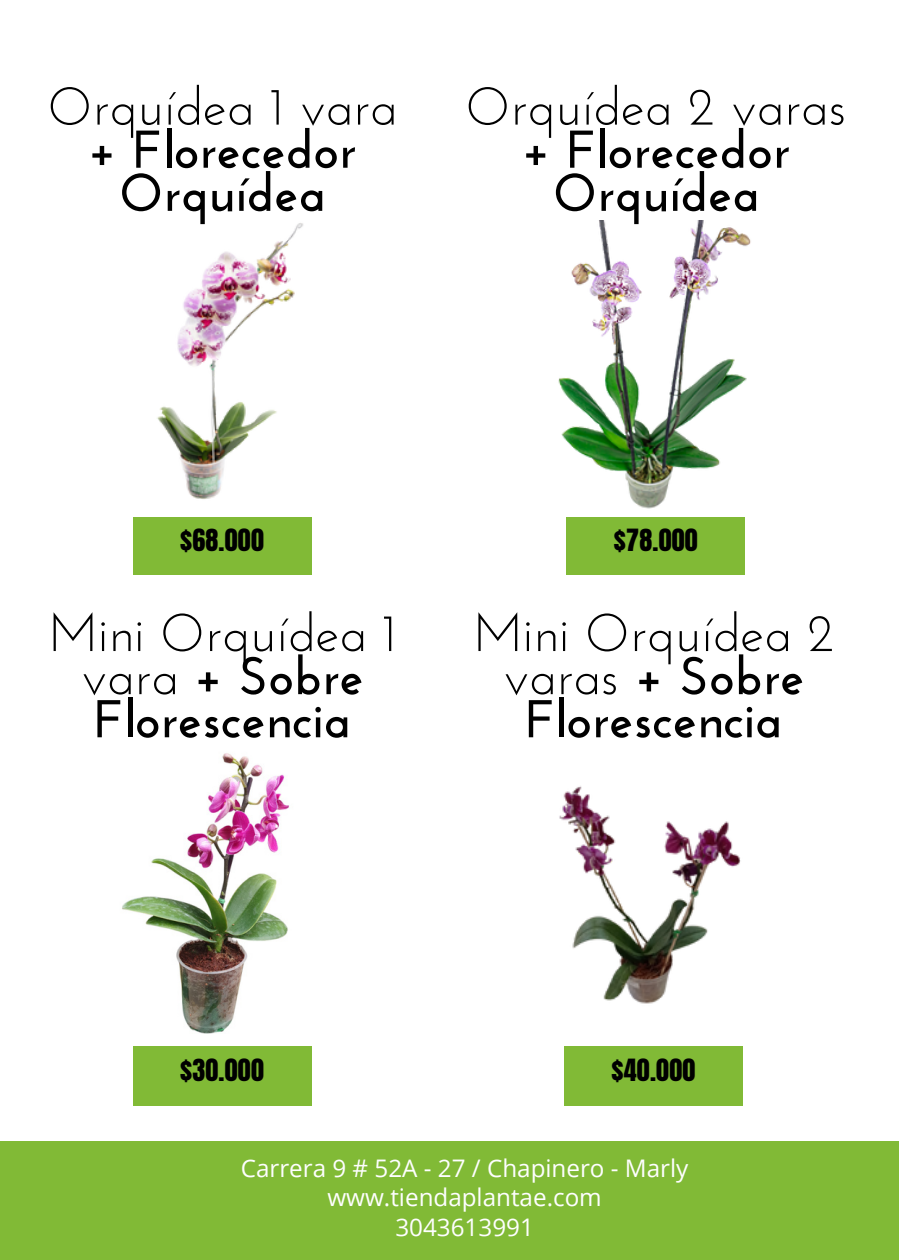
<style>
.page{position:relative;width:900px;height:1260px;background:#fff}
.page>*{position:absolute;margin:0;border:0;box-sizing:border-box;transform-origin:0 0}
.t1{font:700 53px/43px "Josefin Sans";color:#000;text-align:center}
.t2{font:53px/43px "Josefin Sans";color:#000;text-align:center}
.t3{font:26px "Anton";letter-spacing:.01em;color:#000}
.t4{font:24.25px/29.2px "Open Sans";color:#fefeff;text-align:center}
.s1{font-weight:400}
.s2{font-weight:700}
</style>
<div class="page">
<div style="left:0;top:1141px;width:899px;height:118px;background:#81ba36"></div>
<div style="left:133px;top:517px;width:178px;height:57px;background:#81ba36"></div>
<div style="left:567px;top:517px;width:178px;height:57px;background:#81ba36"></div>
<img style="left:157px;top:223px;width:155px;height:303px">
<img style="left:558px;top:220px;width:193px;height:289px">
<div style="left:133px;top:1047px;width:178px;height:59px;background:#81ba36"></div>
<img style="left:122px;top:753px;width:167px;height:280px">
<img style="left:559px;top:786px;width:184px;height:320px">
<p class="t2" style="left:47px;top:90px;width:351px">Orquídea 1 vara</p>
<p class="t1" style="left:88px;top:133px;width:270px">+ Florecedor<br>Orquídea</p>
<p class="t2" style="left:465px;top:90px;width:383px">Orquídea 2 varas</p>
<p class="t1" style="left:522px;top:133px;width:270px">+ Florecedor<br>Orquídea</p>
<p class="t3" style="left:180px;top:521px;width:85px">$68.000</p>
<p class="t3" style="left:614px;top:521px;width:85px">$78.000</p>
<p class="t1" style="left:48px;top:616px;width:349px"><span class="s1">Mini Orquídea 1 vara</span> + Sobre<br>Florescencia</p>
<p class="t2" style="left:473px;top:616px;width:362px">Mini Orquídea 2 varas <span class="s2">+ Sobre<br>Florescencia</span></p>
<p class="t3" style="left:180px;top:1051px;width:85px">$30.000</p>
<p class="t3" style="left:612px;top:1051px;width:85px">$40.000</p>
<p class="t4" style="left:241px;top:1153px;width:449px">Carrera 9 # 52A - 27 / Chapinero - Marly www.tiendaplantae.com<br>3043613991</p>
</div>
